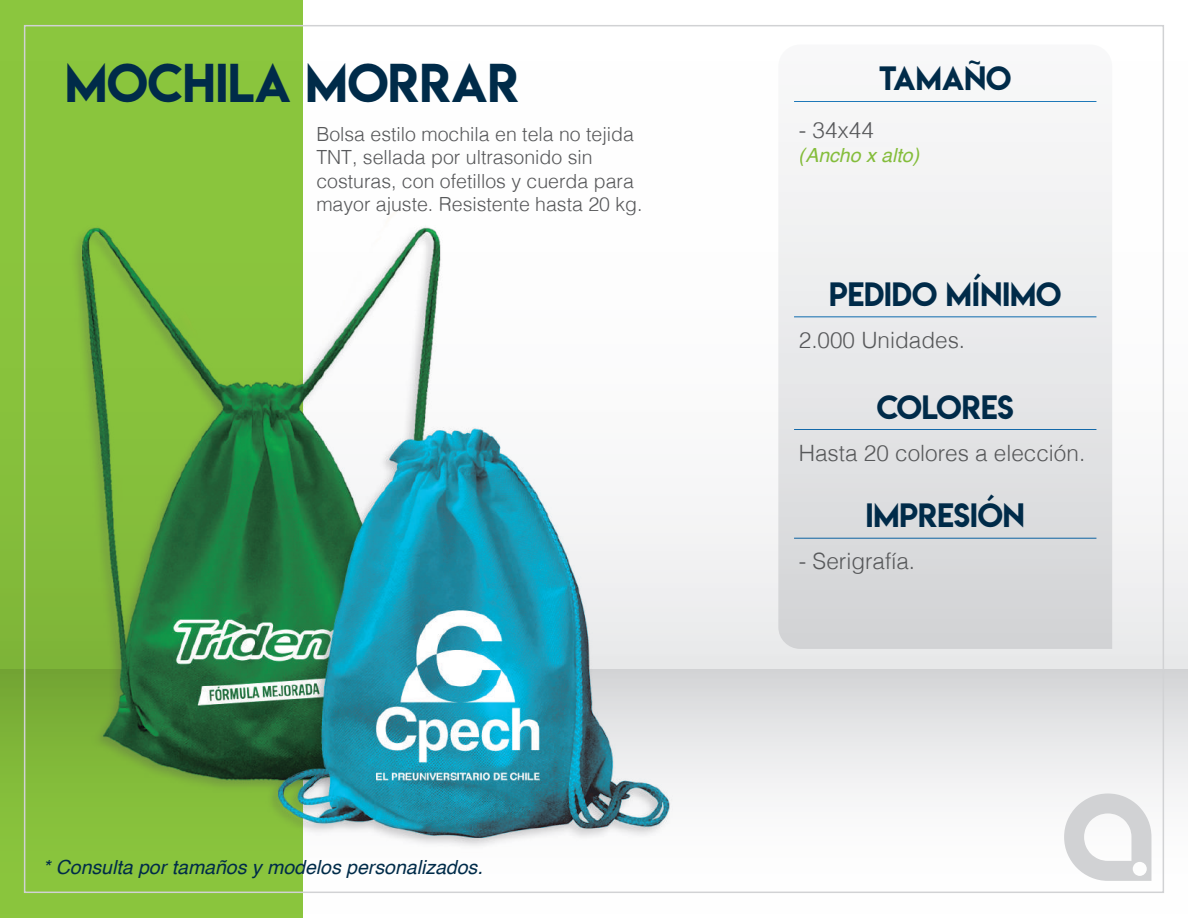
<style>
.page{position:relative;width:1188px;height:918px;background:#fff}
.page>*{position:absolute;margin:0;border:0;box-sizing:border-box;transform-origin:0 0}
.t1{font:48.6px "Lemon Milk";color:#002b49}
.t2{font:30px "Lemon Milk";color:#002b49}
.t3{font:300 22.5px "Helvetica";color:#57585a}
.t4{font:300 19.5px/23.4px "Helvetica";color:#57585a}
.t5{font:italic 19.5px "Helvetica";color:#002b49}
.t6{font:italic 19.5px "Helvetica";color:#8bc63e}
</style>
<div class="page">
<div style="left:0;top:0;width:1188px;height:669px;background:linear-gradient(to bottom,#fff,#eeeff0)"></div>
<div style="left:0;top:669px;width:1188px;height:249px;background:linear-gradient(to bottom,#dadbdd,#fff)"></div>
<div style="left:0;top:0;width:303px;height:918px;background:#8bc63e"></div>
<svg style="left:1064px;top:794px;width:87px;height:87px"></svg>
<svg style="left:778px;top:44px;width:334px;height:605px"></svg>
<hr style="left:794px;top:101px;width:302px;height:1px;background:#1074bc">
<hr style="left:794px;top:316px;width:302px;height:1px;background:#1074bc">
<hr style="left:794px;top:429px;width:302px;height:1px;background:#1074bc">
<hr style="left:794px;top:538px;width:302px;height:1px;background:#1074bc">
<img style="left:28px;top:196px;width:672px;height:672px">
<h2 class="t2" style="left:879px;top:57px;width:134px">TAMAÑO</h2>
<h1 class="t1" style="left:65px;top:48px;width:456px">MOCHILA MORRAR</h1>
<p class="t4" style="left:316px;top:121px;width:328px">Bolsa estilo mochila en tela no tejida TNT, sellada por ultrasonido sin costuras, con ofetillos y cuerda para mayor ajuste. Resistente hasta 20 kg.</p>
<p class="t3" style="left:799px;top:111px;width:77px">- 34x44</p>
<p class="t6" style="left:799px;top:140px;width:122px">(Ancho x alto)</p>
<h2 class="t2" style="left:829px;top:273px;width:234px">PEDIDO MÍNIMO</h2>
<p class="t3" style="left:799px;top:321px;width:168px">2.000 Unidades.</p>
<h2 class="t2" style="left:877px;top:385px;width:138px">COLORES</h2>
<p class="t3" style="left:799px;top:433px;width:288px">Hasta 20 colores a elección.</p>
<h2 class="t2" style="left:866px;top:494px;width:161px">IMPRESIÓN</h2>
<p class="t5" style="left:43px;top:852px;width:442px">* Consulta por tamaños y modelos personalizados.</p>
<p class="t3" style="left:799px;top:542px;width:118px">- Serigrafía.</p>
</div>
